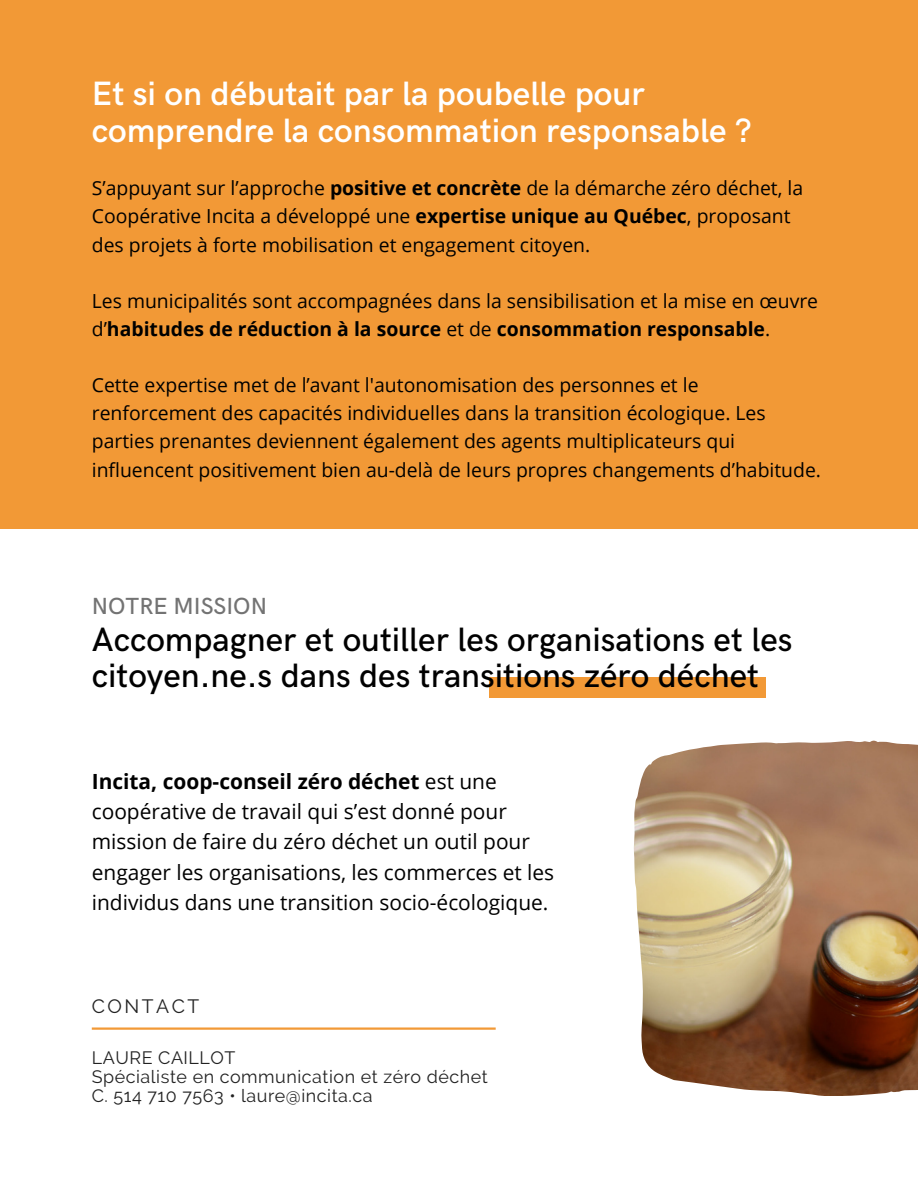
<style>
.page{position:relative;width:918px;height:1188px;background:#fff}
.page>*{position:absolute;margin:0;border:0;box-sizing:border-box;transform-origin:0 0}
.t1{font:500 33.9px/36px "HK Grotesk";color:#000}
.t2{font:600 33.9px/37.2px "HK Grotesk";color:#fff}
.t3{font:500 23.4px "HK Grotesk";color:#737373}
.t4{font:20.85px/30.3px "Open Sans";color:#000}
.t5{font:19.35px/28.2px "Open Sans";color:#000}
.t6{font:19.35px "Raleway";letter-spacing:.13em;color:#222}
.t7{font:17.85px/19.2px "Raleway";letter-spacing:.03em;color:#222}
.s1{font-weight:700}
</style>
<div class="page">
<div style="left:0;top:0;width:918px;height:529px;background:#f29936"></div>
<img style="left:634px;top:741px;width:284px;height:355px">
<div style="left:489px;top:677px;width:276px;height:20px;background:#f29936"></div>
<hr style="left:92px;top:1027px;width:404px;height:3px;background:#f29936">
<h1 class="t2" style="left:92px;top:77px;width:661px">Et si on débutait par la poubelle pour comprendre la consommation responsable ?</h1>
<p class="t5" style="left:92px;top:174px;width:713px">S’appuyant sur l’approche <span class="s1">positive et concrète</span> de la démarche zéro déchet, la<br>Coopérative Incita a développé une <span class="s1">expertise unique au Québec</span>, proposant des projets à forte mobilisation et engagement citoyen.</p>
<p class="t5" style="left:92px;top:286px;width:728px">Les municipalités sont accompagnées dans la sensibilisation et la mise en œuvre d’<span class="s1">habitudes de réduction à la source</span> et de <span class="s1">consommation responsable</span>.</p>
<p class="t5" style="left:92px;top:371px;width:731px">Cette expertise met de l’avant l'autonomisation des personnes et le renforcement des capacités individuelles dans la transition écologique. Les parties prenantes deviennent également des agents multiplicateurs qui influencent positivement bien au-delà de leurs propres changements d’habitude.</p>
<p class="t3" style="left:92px;top:593px;width:177px">NOTRE MISSION</p>
<h1 class="t1" style="left:92px;top:623px;width:702px">Accompagner et outiller les organisations et les citoyen.ne.s dans des transitions zéro déchet</h1>
<p class="t4" style="left:92px;top:765px;width:464px"><span class="s1">Incita, coop-conseil zéro déchet</span> est une coopérative de travail qui s’est donné pour mission de faire du zéro déchet un outil pour engager les organisations, les commerces et les individus dans une transition socio-écologique.</p>
<p class="t6" style="left:92px;top:994px;width:109px">CONTACT</p>
<p class="t7" style="left:92px;top:1048px;width:398px">LAURE CAILLOT<br>Spécialiste en communication et zéro déchet<br>C. 514 710 7563 • laure@incita.ca</p>
</div>
